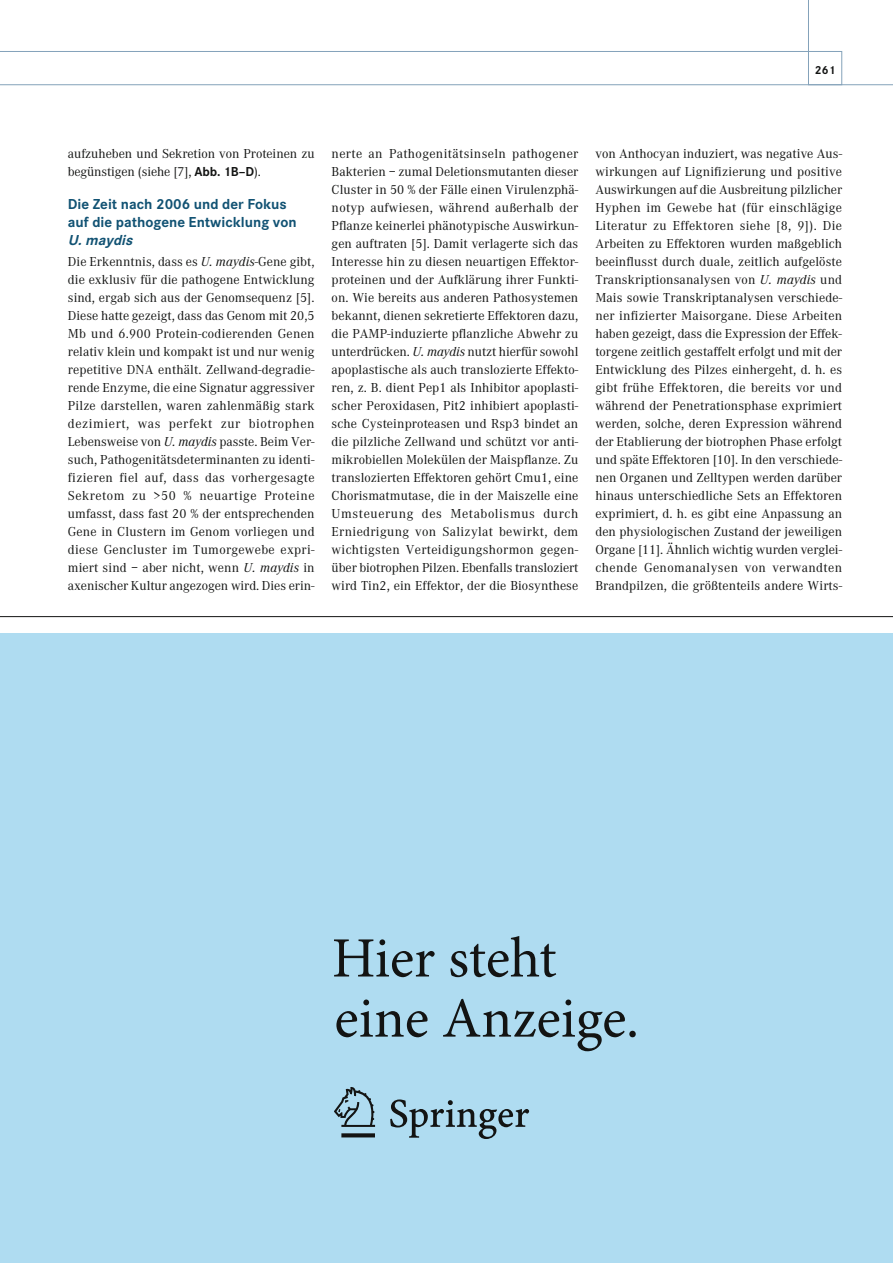
<style>
.page{position:relative;width:893px;height:1263px;background:#fff}
.page>*{position:absolute;margin:0;border:0;box-sizing:border-box;transform-origin:0 0}
.t1{font:700 15px/18px "Corporate S";color:#115273}
.t2{font:italic 700 15px "Corporate S";color:#115273}
.t3{font:13.5px/18px "Corporate A";letter-spacing:-.005em;color:#131413;text-align:justify}
.t4{font:700 12px "Corporate S";color:#131413}
.s1{font-family:"Corporate S";font-weight:700}
.s2{font-style:italic}
</style>
<div class="page">
<hr style="left:0;top:616px;width:892px;height:1px;background:#131413">
<div style="left:0;top:633px;width:892px;height:630px;background:#afdcf1"></div>
<svg style="left:334px;top:936px;width:301px;height:115px"></svg>
<svg style="left:334px;top:1087px;width:195px;height:52px"></svg>
<svg style="left:0;top:0;width:892px;height:85px"></svg>
<p class="t4" style="left:814px;top:66px;width:22px">261</p>
<p class="t3" style="left:68px;top:146px;width:248px">aufzuheben und Sekretion von Proteinen zu begünstigen (siehe [7], <span class="s1">Abb. 1B–D</span>).</p>
<p class="t1" style="left:68px;top:197px;width:230px">Die Zeit nach 2006 und der Fokus auf die pathogene Entwicklung von</p>
<p class="t2" style="left:68px;top:235px;width:69px">U.maydis</p>
<p class="t3" style="left:68px;top:254px;width:248px">Die Erkenntnis, dass es <span class="s2">U. maydis</span>-Gene gibt, die exklusiv für die pathogene Entwicklung sind, ergab sich aus der Genomsequenz [5].<br>Diese hatte gezeigt, dass das Genom mit 20,5<br>Mb und 6.900 Protein-codierenden Genen relativ klein und kompakt ist und nur wenig repetitive DNA enthält. Zellwand-degradie&shy;rende Enzyme, die eine Signatur aggressiver Pilze darstellen, waren zahlenmäßig stark dezimiert, was perfekt zur biotrophen Lebensweise von <span class="s2">U. maydis</span> passte. Beim Ver&shy;such, Pathogenitätsdeterminanten zu identi&shy;fizieren fiel auf, dass das vorhergesagte Sekretom zu &gt;50 % neuartige Proteine umfasst, dass fast 20 % der entsprechenden Gene in Clustern im Genom vorliegen und diese Gencluster im Tumorgewebe expri&shy;miert sind – aber nicht, wenn <span class="s2">U. maydis</span> in axenischer Kultur angezogen wird. Dies erin-</p>
<p class="t3" style="left:331px;top:146px;width:248px">nerte an Pathogenitätsinseln pathogener Bakterien – zumal Deletionsmutanten dieser Cluster in 50 % der Fälle einen Virulenzphä&shy;notyp aufwiesen, während außerhalb der Pflanze keinerlei phänotypische Auswirkun&shy;gen auftraten [5]. Damit verlagerte sich das Interesse hin zu diesen neuartigen Effektor&shy;proteinen und der Aufklärung ihrer Funkti&shy;on. Wie bereits aus anderen Pathosystemen bekannt, dienen sekretierte Effektoren dazu, die PAMP-induzierte pflanzliche Abwehr zu unterdrücken. <span class="s2">U. maydis</span> nutzt hierfür sowohl apoplastische als auch translozierte Effekto&shy;ren, z. B. dient Pep1 als Inhibitor apoplasti&shy;scher Peroxidasen, Pit2 inhibiert apoplasti&shy;sche Cysteinproteasen und Rsp3 bindet an die pilzliche Zellwand und schützt vor anti&shy;mikrobiellen Molekülen der Maispflanze. Zu translozierten Effektoren gehört Cmu1, eine Chorismatmutase, die in der Maiszelle eine Umsteuerung des Metabolismus durch Erniedrigung von Salizylat bewirkt, dem wichtigsten Verteidigungshormon gegen&shy;über biotrophen Pilzen. Ebenfalls transloziert wird Tin2, ein Effektor, der die Biosynthese</p>
<p class="t3" style="left:595px;top:146px;width:248px">von Anthocyan induziert, was negative Aus&shy;wirkungen auf Lignifizierung und positive Auswirkungen auf die Ausbreitung pilzlicher Hyphen im Gewebe hat (für einschlägige Literatur zu Effektoren siehe [8, 9]). Die Arbeiten zu Effektoren wurden maßgeblich beeinflusst durch duale, zeitlich aufgelöste Transkriptionsanalysen von <span class="s2">U. maydis</span> und Mais sowie Transkriptanalysen verschiede&shy;ner infizierter Maisorgane. Diese Arbeiten haben gezeigt, dass die Expression der Effek&shy;torgene zeitlich gestaffelt erfolgt und mit der Entwicklung des Pilzes einhergeht, d. h. es gibt frühe Effektoren, die bereits vor und während der Penetrationsphase exprimiert werden, solche, deren Expression während der Etablierung der biotrophen Phase erfolgt und späte Effektoren [10]. In den verschiede&shy;nen Organen und Zelltypen werden darüber hinaus unterschiedliche Sets an Effektoren exprimiert, d. h. es gibt eine Anpassung an den physiologischen Zustand der jeweiligen Organe [11]. Ähnlich wichtig wurden verglei&shy;chende Genomanalysen von verwandten Brandpilzen, die größtenteils andere Wirts-</p>
</div>
